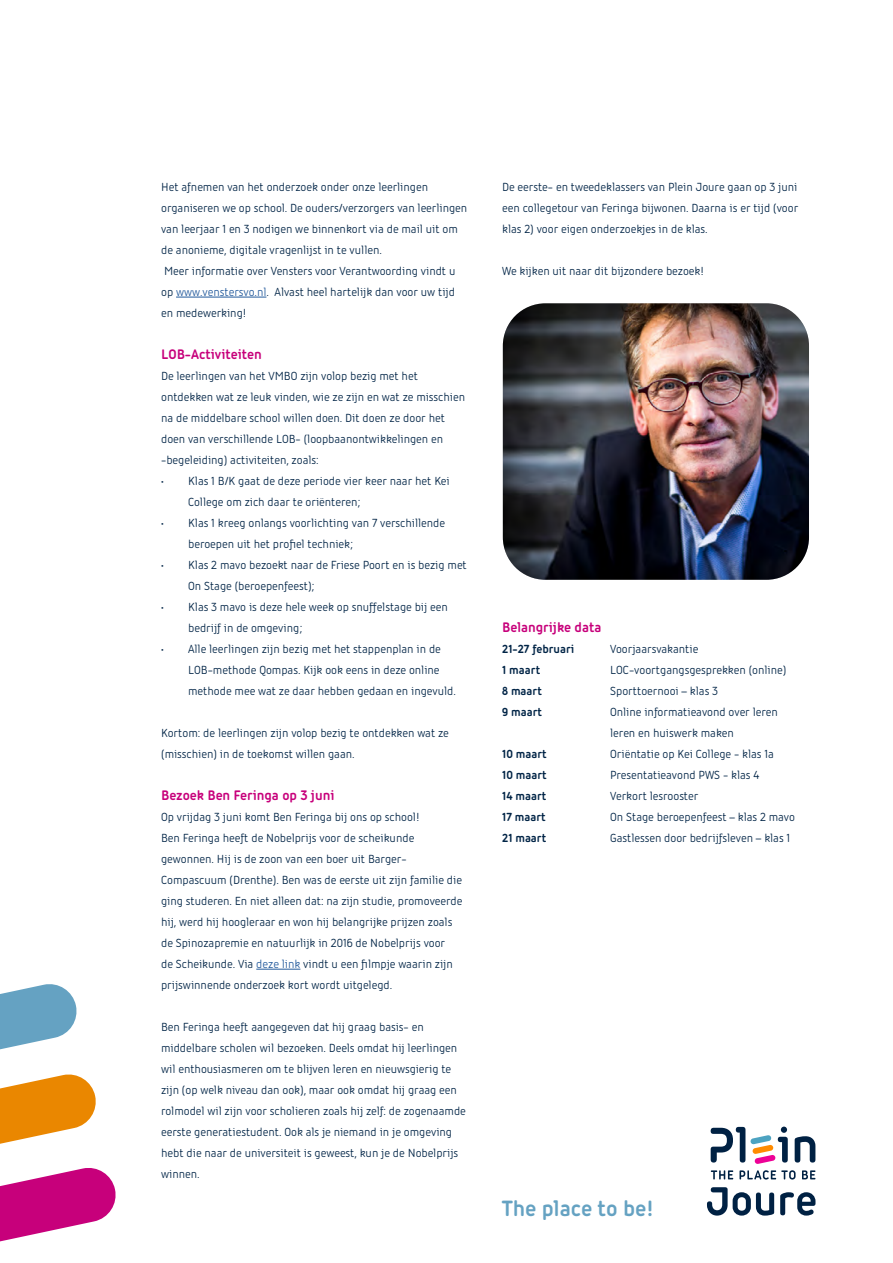
<style>
.page{position:relative;width:893px;height:1263px;background:#fff}
.page>*{position:absolute;margin:0;border:0;box-sizing:border-box;transform-origin:0 0}
.t1{font:700 24px "Iconic";color:#65a2c2}
.t2{font:700 15px "Iconic";color:#c7007b}
.t3{font:12.75px/21px "Iconic";color:#002446}
.t4{font:700 12.75px "Iconic";color:#002446}
.s1{color:#22599b}
</style>
<div class="page">
<svg style="left:795px;top:1136px;width:20px;height:26px"></svg>
<svg style="left:707px;top:1187px;width:67px;height:28px"></svg>
<svg style="left:780px;top:1192px;width:35px;height:23px"></svg>
<svg style="left:711px;top:1127px;width:77px;height:37px"></svg>
<svg style="left:711px;top:1170px;width:22px;height:9px"></svg>
<svg style="left:739px;top:1170px;width:56px;height:9px"></svg>
<svg style="left:802px;top:1170px;width:13px;height:9px"></svg>
<svg style="left:0;top:984px;width:116px;height:258px"></svg>
<hr style="left:176px;top:297px;width:90px;height:1px;background:#22599b">
<hr style="left:256px;top:969px;width:44px;height:1px;background:#22599b">
<img style="left:503px;top:303px;width:306px;height:277px">
<p class="t3" style="left:161px;top:176px;width:308px">Het afnemen van het onderzoek onder onze leerlingen organiseren we op school. De ouders/verzorgers van leerlingen van leerjaar 1 en 3 nodigen we binnenkort via de mail uit om de anonieme, digitale vragenlijst in te vullen.<br>Meer informatie over Vensters voor Verantwoording vindt u op <span class="s1">www.venstersvo.nl</span>. Alvast heel hartelijk dan voor uw tijd en medewerking!</p>
<p class="t2" style="left:161px;top:344px;width:102px">LOB-Activiteiten</p>
<p class="t3" style="left:161px;top:365px;width:305px">De leerlingen van het VMBO zijn volop bezig met het ontdekken wat ze leuk vinden, wie ze zijn en wat ze misschien na de middelbare school willen doen. Dit doen ze door het doen van verschillende LOB- (loopbaanontwikkelingen en -begeleiding) activiteiten, zoals:</p>
<p class="t3" style="left:188px;top:470px;width:263px;text-indent:-27px">• Klas 1 B/K gaat de deze periode vier keer naar het Kei<br>College om zich daar te oriënteren;</p>
<p class="t3" style="left:188px;top:512px;width:258px;text-indent:-27px">• Klas 1 kreeg onlangs voorlichting van 7 verschillende beroepen uit het profiel techniek;</p>
<p class="t3" style="left:188px;top:554px;width:280px;text-indent:-27px">• Klas 2 mavo bezoekt naar de Friese Poort en is bezig met<br>On Stage (beroepenfeest);</p>
<p class="t3" style="left:188px;top:596px;width:261px;text-indent:-27px">• Klas 3 mavo is deze hele week op snuffelstage bij een bedrijf in de omgeving;</p>
<p class="t3" style="left:188px;top:638px;width:269px;text-indent:-27px">• Alle leerlingen zijn bezig met het stappenplan in de<br>LOB-methode Qompas. Kijk ook eens in deze online methode mee wat ze daar hebben gedaan en ingevuld.</p>
<p class="t3" style="left:161px;top:722px;width:289px">Kortom: de leerlingen zijn volop bezig te ontdekken wat ze (misschien) in de toekomst willen gaan.</p>
<p class="t2" style="left:161px;top:785px;width:175px">Bezoek Ben Feringa op 3 juni</p>
<p class="t3" style="left:161px;top:806px;width:303px">Op vrijdag 3 juni komt Ben Feringa bij ons op school!<br>Ben Feringa heeft de Nobelprijs voor de scheikunde gewonnen. Hij is de zoon van een boer uit Barger-Compascuum (Drenthe). Ben was de eerste uit zijn familie die ging studeren. En niet alleen dat: na zijn studie, promoveerde hij, werd hij hoogleraar en won hij belangrijke prijzen zoals de Spinozapremie en natuurlijk in 2016 de Nobelprijs voor<br>de Scheikunde. Via <span class="s1">deze link</span> vindt u een filmpje waarin zijn prijswinnende onderzoek kort wordt uitgelegd.</p>
<p class="t3" style="left:161px;top:1016px;width:306px">Ben Feringa heeft aangegeven dat hij graag basis- en middelbare scholen wil bezoeken. Deels omdat hij leerlingen wil enthousiasmeren om te blijven leren en nieuwsgierig te zijn (op welk niveau dan ook), maar ook omdat hij graag een rolmodel wil zijn voor scholieren zoals hij zelf: de zogenaamde eerste generatiestudent. Ook als je niemand in je omgeving hebt die naar de universiteit is geweest, kun je de Nobelprijs winnen.</p>
<p class="t3" style="left:502px;top:176px;width:298px;text-align:justify">De eerste- en tweedeklassers van Plein Joure gaan op 3 juni een collegetour van Feringa bijwonen. Daarna is er tijd (voor klas 2) voor eigen onderzoekjes in de klas.</p>
<p class="t3" style="left:502px;top:260px;width:203px">We kijken uit naar dit bijzondere bezoek!</p>
<p class="t2" style="left:502px;top:617px;width:101px">Belangrijke data</p>
<p class="t4" style="left:502px;top:640px;width:74px">21-27 februari</p>
<p class="t3" style="left:610px;top:638px;width:90px">Voorjaarsvakantie</p>
<p class="t4" style="left:502px;top:661px;width:40px">1 maart</p>
<p class="t3" style="left:610px;top:659px;width:178px">LOC-voortgangsgesprekken (online)</p>
<p class="t4" style="left:502px;top:682px;width:41px">8 maart</p>
<p class="t3" style="left:610px;top:680px;width:109px">Sporttoernooi – klas 3</p>
<p class="t4" style="left:502px;top:703px;width:41px">9 maart</p>
<p class="t3" style="left:610px;top:701px;width:169px">Online informatieavond over leren leren en huiswerk maken</p>
<p class="t4" style="left:502px;top:745px;width:46px">10 maart</p>
<p class="t3" style="left:610px;top:743px;width:165px">Oriëntatie op Kei College - klas 1a</p>
<p class="t4" style="left:502px;top:766px;width:46px">10 maart</p>
<p class="t3" style="left:610px;top:764px;width:151px">Presentatieavond PWS - klas 4</p>
<p class="t4" style="left:502px;top:787px;width:46px">14 maart</p>
<p class="t3" style="left:610px;top:785px;width:90px">Verkort lesrooster</p>
<p class="t4" style="left:502px;top:808px;width:45px">17 maart</p>
<p class="t3" style="left:610px;top:806px;width:186px">On Stage beroepenfeest – klas 2 mavo</p>
<p class="t4" style="left:502px;top:829px;width:46px">21 maart</p>
<p class="t3" style="left:610px;top:827px;width:182px">Gastlessen door bedrijfsleven – klas 1</p>
<h1 class="t1" style="left:502px;top:1191px;width:153px">The place to be!</h1>
</div>
